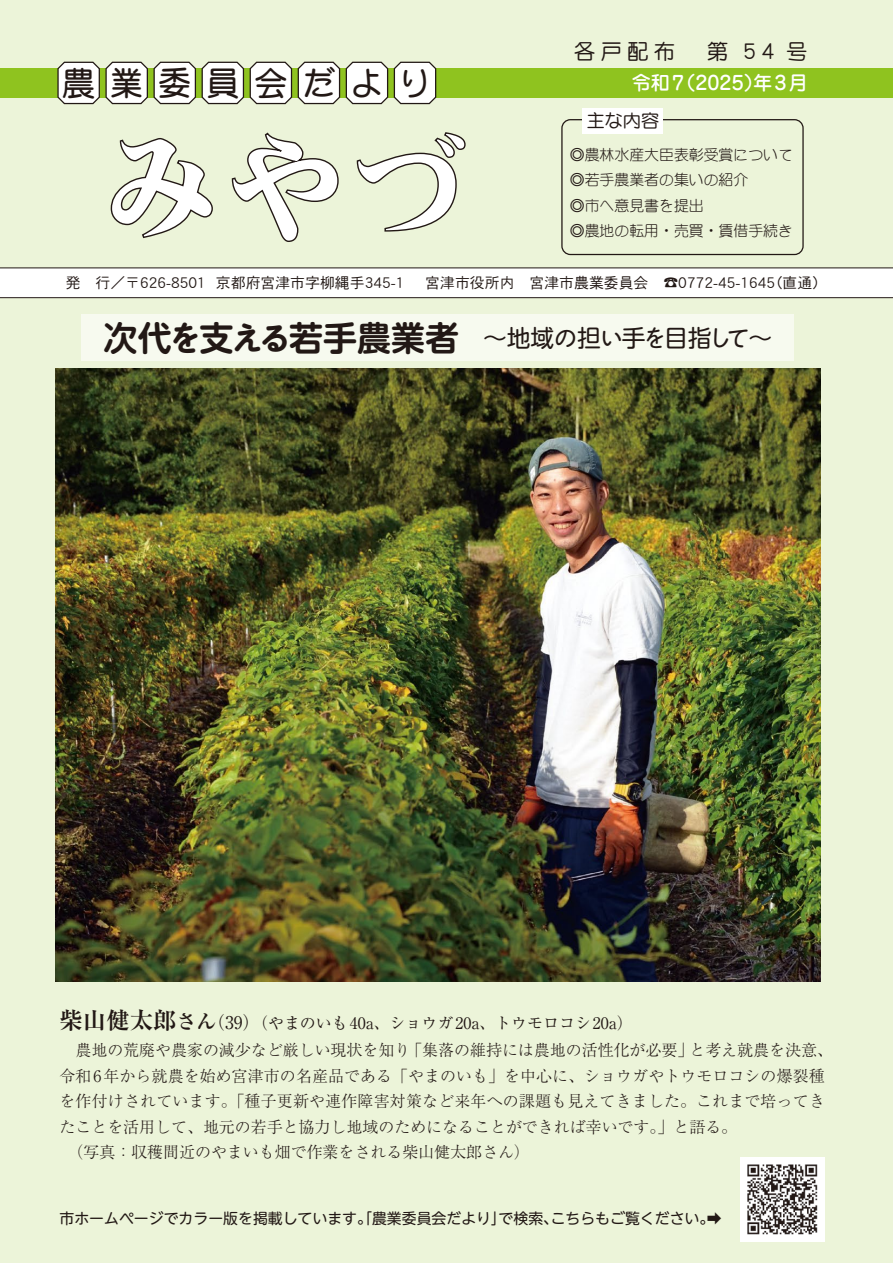
<style>
.page{position:relative;width:893px;height:1263px;background:#ecf4d9}
.page>*{position:absolute;margin:0;border:0;box-sizing:border-box;transform-origin:0 0}
.t1{font:116.85px "DF Mincho Pro 5 W12";color:#fff}
.t2{font:33px "DF Maru Gothic Pro 5 W7";letter-spacing:.46em;color:#221815}
.t3{font:23.85px "P Maru Antip Pro N";letter-spacing:-.06em;color:#221815}
.t4{font:21.3px "DF Maru Gothic Pro 5 W5";letter-spacing:.25em;color:#221815}
.t5{font:500 19.2px "Jun 34 Pro";color:#fff}
.t6{font:18px "DF Maru Gothic Pro 5 W5";color:#221815}
.t7{font:300 15.9px/25.5px "Ryumin Pro";color:#221815}
.t8{font:14.85px "DFHS Gothic R Pro 5 W3";color:#221815}
.t9{font:14.85px/25.5px "DF Maru Gothic Pro 5 W3";color:#221815}
.t10{font:14.85px "UD Shin M Go Pro";color:#221815}
.s1{font-family:"Shin Go Pro"}
.s2{font-family:"P Maru Antip Pro N De";font-weight:700;font-size:34.05px}
.s3{font-weight:700;font-size:23.4px}
.s4{font-weight:700;font-size:19.95px}
.s5{font-weight:400;font-size:17.55px}
.s6{font-weight:400}
</style>
<div class="page">
<img style="left:55px;top:369px;width:766px;height:612px">
<img style="left:741px;top:1158px;width:84px;height:84px">
<div style="left:82px;top:314px;width:712px;height:47px;background:#f7faef"></div>
<div style="left:583px;top:123px;width:80px;height:11px;background:#fff"></div>
<svg style="left:110px;top:138px;width:103px;height:101px"></svg>
<svg style="left:231px;top:132px;width:108px;height:110px"></svg>
<svg style="left:356px;top:132px;width:110px;height:100px"></svg>
<div style="left:0;top:268px;width:893px;height:30px;background:#fff"></div>
<hr style="left:0;top:297px;width:893px;height:1px;background:#221815">
<hr style="left:0;top:268px;width:893px;height:1px;background:#221815">
<div style="left:0;top:68px;width:893px;height:30px;background:#8fc31f"></div>
<svg style="left:57px;top:61px;width:380px;height:44px;background:#e2e6d5"></svg>
<div style="left:561px;top:119px;width:243px;height:136px;border:1px solid #221815;border-radius:9px"></div>
<div style="left:583px;top:108px;width:80px;height:22px;background:#fff"></div>
<h2 class="t2" style="left:62px;top:58px;width:371px">農業委員会だより</h2>
<h1 class="t1" style="left:102px;top:100px;width:366px">みやづ</h1>
<h3 class="t4" style="left:574px;top:35px;width:102px">各戸配布</h3>
<h3 class="t4" style="left:707px;top:35px;width:102px">第５4号</h3>
<p class="t5" style="left:632px;top:67px;width:177px">令和7（2025）年3月</p>
<p class="t6" style="left:587px;top:107px;width:74px">主な内容</p>
<p class="t9" style="left:570px;top:141px;width:225px">◎農林水産大臣表彰受賞について◎若手農業者の集いの紹介<br>◎市へ意見書を提出<br>◎農地の転用・売買・賃借手続き</p>
<p class="t8" style="left:66px;top:271px;width:340px">発　行／〒626-8501 京都府宮津市字柳縄手345-1</p>
<p class="t8" style="left:425px;top:271px;width:411px">宮津市役所内　宮津市農業委員会　<span class="s1">☎</span>0772-45-1645（直通）　</p>
<h3 class="t3" style="left:104px;top:319px;width:670px"><span class="s2">次代を支える若手農業者</span> ～地域の担い手を目指して～</h3>
<p class="t7" style="left:60px;top:1008px;width:775px;line-height:27.6px"><span class="s3">柴山健太郎</span><span class="s4">さん</span><span class="s5">（39）</span><span class="s6">（やまのいも 40a、ショウガ 20a、トウモロコシ 20a）<br></span>　農地の荒廃や農家の減少など厳しい現状を知り「集落の維持には農地の活性化が必要」と考え就農を決意、</p>
<p class="t7" style="left:60px;top:1062px;width:767px">令和 6年から就農を始め宮津市の名産品である「やまのいも」を中心に、ショウガやトウモロコシの爆裂種を作付けされています。「種子更新や連作障害対策など来年への課題も見えてきました。これまで培ってきたことを活用して、地元の若手と協力し地域のためになることができれば幸いです。」と語る。<br>　（写真：収穫間近のやまいも畑で作業をされる柴山健太郎さん）</p>
<p class="t10" style="left:60px;top:1206px;width:664px">市ホームページでカラー版を掲載しています。「農業委員会だより」で検索、こちらもご覧ください。➡</p>
</div>
